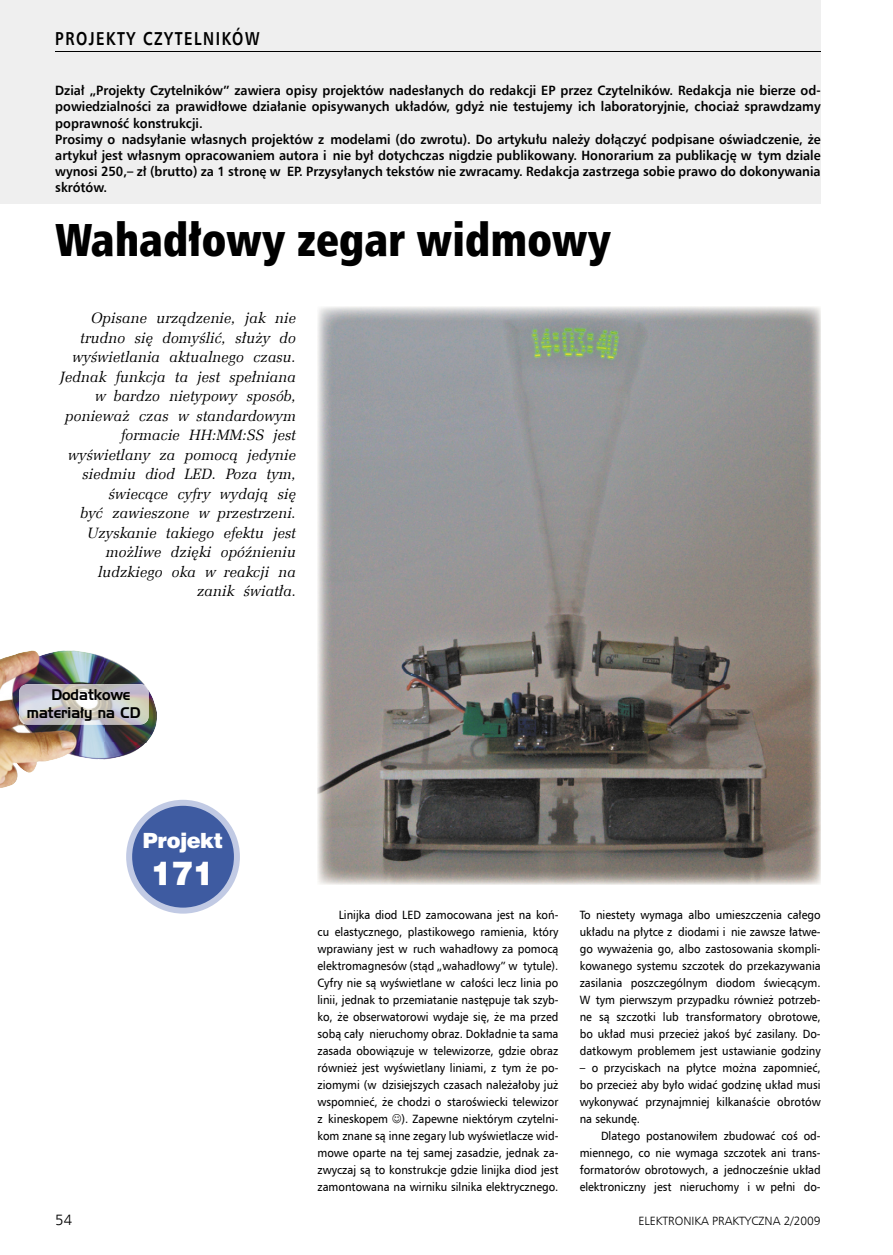
<style>
.page{position:relative;width:893px;height:1255px;background:#fff}
.page>*{position:absolute;margin:0;border:0;box-sizing:border-box;transform-origin:0 0}
.t1{font:46.5px "Humnst 777 X Blk Cn EU";color:#000;scale:.93 1}
.t2{font:33px "Swis 721 Blk EU";color:#fff}
.t3{font:21px "Swis 721 Blk EU";letter-spacing:-.025em;color:#fff}
.t4{font:700 18.75px "Humnst 777 EU";letter-spacing:.1em;color:#000;scale:.8 1}
.t5{font:italic 15px/19.5px "Zapf Ellipt EU";letter-spacing:.005em;color:#000;text-align:right}
.t6{font:15px/18px "Handel Gothic EU";color:#000;scale:.93 1}
.t7{font:15px "Humnst 777 Lt EU";color:#000}
.t8{font:700 13.5px/16.2px "Humnst 777 EU";color:#000;scale:.93 1}
.t9{font:12px/17px "Humnst 777 EU";color:#000;text-align:justify;scale:.93 1}
.t10{font:12px "Humnst 777 Lt EU";color:#000}
</style>
<div class="page">
<div style="left:0;top:0;width:821px;height:204px;background:#efefef"></div>
<hr style="left:55px;top:51px;width:766px;height:1px;background:#000">
<svg style="left:126px;top:799px;width:114px;height:114px"></svg>
<img style="left:317px;top:306px;width:504px;height:578px">
<img style="left:19px;top:684px;width:130px;height:40px">
<h3 class="t4" style="left:55px;top:27px;width:257px">PROJEKTY CZYTELNIKÓW</h3>
<p class="t8" style="left:55px;top:82px;width:825px">Dział „Projekty Czytelników” zawiera opisy projektów nadesłanych do redakcji EP przez Czytelników. Redakcja nie bierze od&shy;powiedzialności za prawidłowe działanie opisywanych układów, gdyż nie testujemy ich laboratoryjnie, chociaż sprawdzamy poprawność konstrukcji.<br>Prosimy o nadsyłanie własnych projektów z modelami (do zwrotu). Do artykułu należy dołączyć podpisane oświadczenie, że artykuł jest własnym opracowaniem autora i nie był dotychczas nigdzie publikowany. Honorarium za publikację w tym dziale wynosi 250,– zł (brutto) za 1 stronę w EP. Przysyłanych tekstów nie zwracamy. Redakcja zastrzega sobie prawo do dokonywania skrótów.</p>
<h1 class="t1" style="left:55px;top:210px;width:599px">Wahadłowy zegar widmowy</h1>
<p class="t5" style="left:60px;top:309px;width:237px">Opisane urządzenie, jak nie trudno się domyślić, służy do wyświetlania aktualnego czasu.<br>Jednak funkcja ta jest spełniana w bardzo nietypowy sposób, ponieważ czas w standardowym formacie HH:MM:SS jest wyświetlany za pomocą jedynie siedmiu diod LED. Poza tym, świecące cyfry wydają się<br>być zawieszone w przestrzeni.<br>Uzyskanie takiego efektu jest możliwe dzięki opóźnieniu ludzkiego oka w reakcji na zanik światła.</p>
<p class="t6" style="left:27px;top:685px;width:124px;text-indent:25px">Dodatkowe materiały na CD</p>
<h3 class="t3" style="left:143px;top:826px;width:82px">Projekt</h3>
<h2 class="t2" style="left:151px;top:852px;width:65px">171</h2>
<p class="t9" style="left:317px;top:906px;width:261px;text-indent:21px">Linijka diod LED zamocowana jest na koń&shy;cu elastycznego, plastikowego ramienia, który wprawiany jest w ruch wahadłowy za pomocą elektromagnesów (stąd „wahadłowy” w tytule).<br>Cyfry nie są wyświetlane w całości lecz linia po linii, jednak to przemiatanie następuje tak szyb&shy;ko, że obserwatorowi wydaje się, że ma przed sobą cały nieruchomy obraz. Dokładnie ta sama zasada obowiązuje w telewizorze, gdzie obraz również jest wyświetlany liniami, z tym że po&shy;ziomymi (w dzisiejszych czasach należałoby już wspomnieć, że chodzi o staroświecki telewizor z kineskopem ). Zapewne niektórym czytelni&shy;kom znane są inne zegary lub wyświetlacze wid&shy;mowe oparte na tej samej zasadzie, jednak za&shy;zwyczaj są to konstrukcje gdzie linijka diod jest zamontowana na wirniku silnika elektrycznego.</p>
<p class="t9" style="left:580px;top:906px;width:261px">To niestety wymaga albo umieszczenia całego układu na płytce z diodami i nie zawsze łatwe&shy;go wyważenia go, albo zastosowania skompli&shy;kowanego systemu szczotek do przekazywania zasilania poszczególnym diodom świecącym.<br>W tym pierwszym przypadku również potrzeb&shy;ne są szczotki lub transformatory obrotowe, bo układ musi przecież jakoś być zasilany. Do&shy;datkowym problemem jest ustawianie godziny</p>
<p class="t9" style="left:580px;top:1059px;width:261px">– o przyciskach na płytce można zapomnieć, bo przecież aby było widać godzinę układ musi wykonywać przynajmniej kilkanaście obrotów na sekundę.</p>
<p class="t9" style="left:580px;top:1127px;width:261px;text-indent:21px">Dlatego postanowiłem zbudować coś od&shy;miennego, co nie wymaga szczotek ani trans&shy;formatorów obrotowych, a jednocześnie układ elektroniczny jest nieruchomy i w pełni do-</p>
<p class="t7" style="left:55px;top:1210px;width:18px">54</p>
<p class="t10" style="left:638px;top:1213px;width:184px">ELEKTRONIKA PRAKTYCZNA 2/2009</p>
</div>
